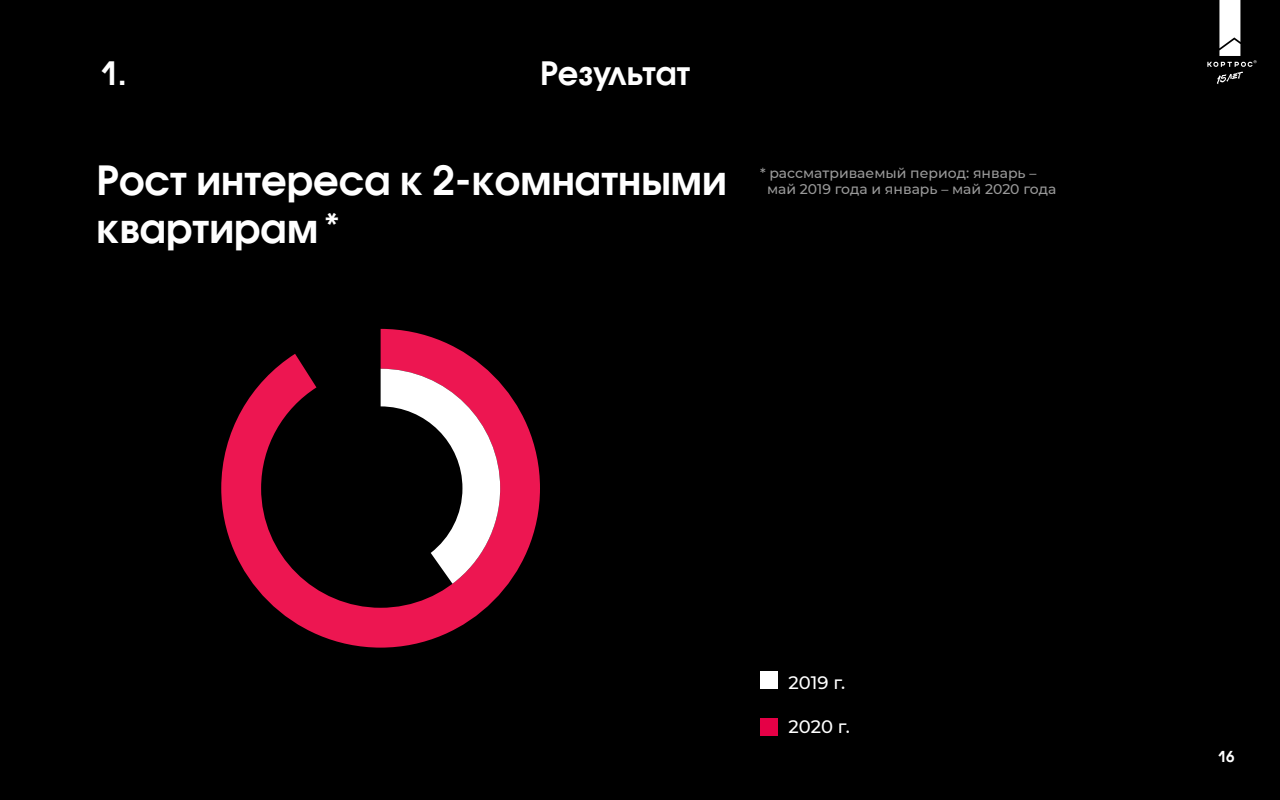
<style>
.page{position:relative;width:1280px;height:800px;background:#000}
.page>*{position:absolute;margin:0;border:0;box-sizing:border-box;transform-origin:0 0}
.t1{font:700 40px/48px "Avant Garde Gothic C";color:#fff}
.t2{font:700 32px "Avant Garde Gothic C";color:#fff}
.t3{font:500 18px "Montserrat";letter-spacing:-.005em;color:#fff}
.t4{font:700 15px "Avant Garde Gothic C";color:#fff}
.t5{font:500 14px/16.8px "Montserrat";color:#fff}
</style>
<div class="page">
<svg style="left:221px;top:329px;width:319px;height:319px"></svg>
<svg style="left:381px;top:369px;width:119px;height:215px"></svg>
<div style="left:760px;top:672px;width:18px;height:18px;background:#fff"></div>
<div style="left:760px;top:718px;width:18px;height:18px;background:#e50046"></div>
<svg style="left:1207px;top:0;width:50px;height:84px"></svg>
<h2 class="t2" style="left:100px;top:54px;width:28px">1.</h2>
<h2 class="t2" style="left:540px;top:54px;width:152px">Результат</h2>
<h1 class="t1" style="left:97px;top:156px;width:632px">Рост интереса к 2-комнатными квартирам*</h1>
<p class="t5" style="left:767px;top:164px;width:291px;text-indent:-7px">* рассматриваемый период: январь – май 2019 года и январь – май 2020 года</p>
<p class="t3" style="left:788px;top:670px;width:58px">2019 г.</p>
<p class="t3" style="left:788px;top:714px;width:63px">2020 г.</p>
<p class="t4" style="left:1218px;top:747px;width:18px">16</p>
</div>
